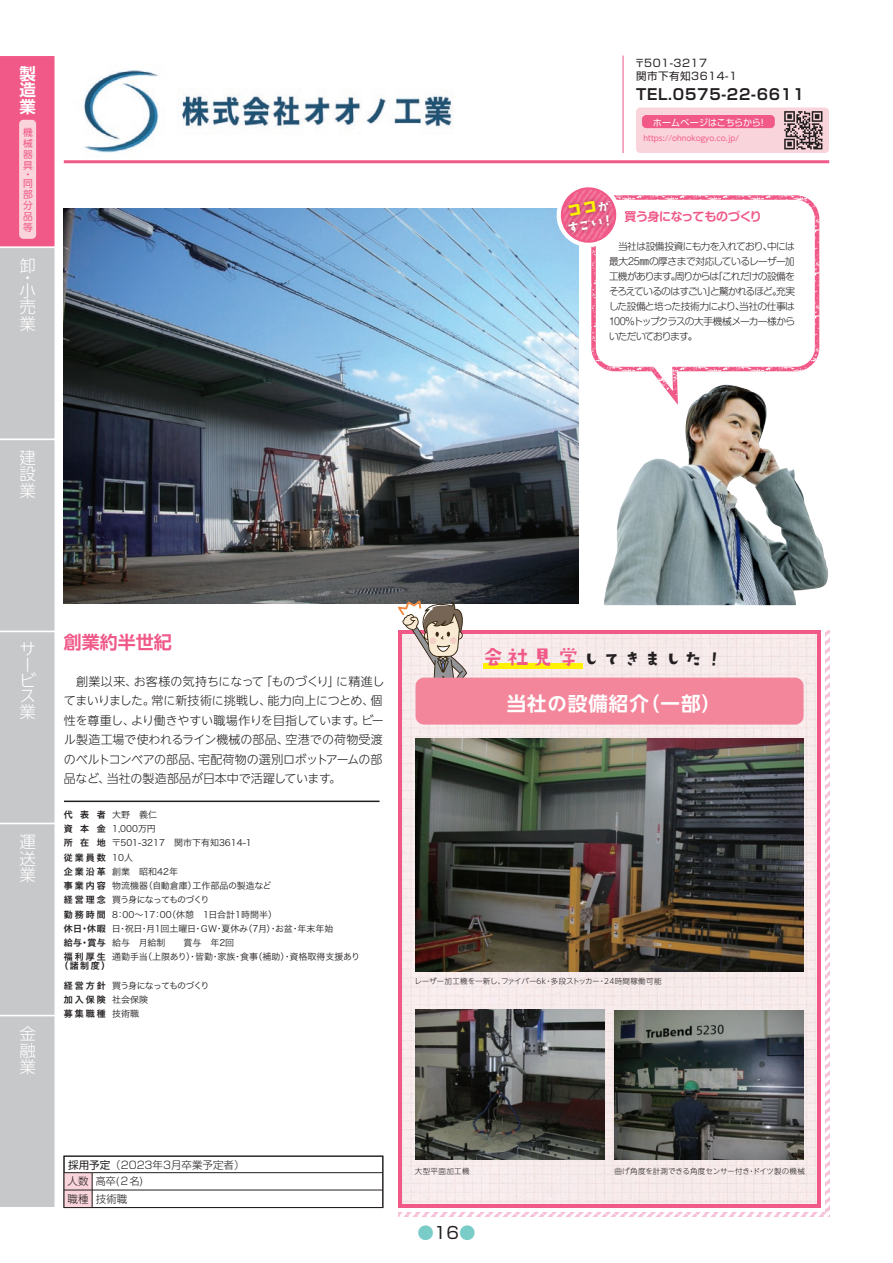
<style>
.page{position:relative;width:893px;height:1263px;background:#fff}
.page>*{position:absolute;margin:0;border:0;box-sizing:border-box;transform-origin:0 0}
.t1{font:19.5px "TA kirigirisu";letter-spacing:.05em;color:#231f20}
.t2{font:700 19.5px "UD Shin Go NT Pro De";letter-spacing:.05em;color:#fff}
.t3{font:700 18px "UD Shin Go NT Pro De";color:#f05988}
.t4{font:300 16.5px/16.5px "UD Shin Go NT Pro";color:#fff}
.t5{font:16.5px "Shin Go Pro";color:#7accc8}
.t6{font:700 16.5px/16.5px "UD Shin Go NT Pro De";color:#fff;text-align:justify}
.t7{font:700 15px "Shin Go Pro De";letter-spacing:.05em;color:#231f20}
.t8{font:15px "TA kirigirisu";color:#fff}
.t9{font:300 12px/19.5px "UD Shin Go NT Pro";letter-spacing:-.01em;color:#231f20}
.t10{font:700 12px "Shin M Go Pro De";letter-spacing:-.035em;color:#f05988}
.t11{font:300 10.5px/17px "Shin Go Pro";color:#231f20}
.t12{font:10.5px/13.5px "Shin Go Pro";letter-spacing:.05em;color:#231f20}
.t13{font:300 10.5px/17.1px "Shin Go Pro";color:#231f20;scale:.95 1}
.t14{font:300 9.75px/15px "Shin M Go Pro";letter-spacing:-.075em;color:#231f20;text-align:justify}
.t15{font:9.75px/11.1px "UD Shin Go NT Pro";color:#f05988;text-align:justify}
.t16{font:9px/14.2px "Hira Kaku Pro W3";color:#231f20}
.t17{font:9px/14.2px "Hira Kaku Pro W6";letter-spacing:.21em;color:#231f20;text-align:justify}
.t18{font:9px/14.2px "Hira Kaku Pro W3";letter-spacing:-.085em;color:#231f20}
.t19{font:9px "Shin Go Pro";letter-spacing:.01em;color:#fff}
.t20{font:300 7.5px "UD Shin Go NT Pro";letter-spacing:.015em;color:#231f20}
.t21{font:7.5px "UD Shin Go NT Pro";color:#f05988}
.t22{font:300 7.5px "UD Shin Go NT Pro";letter-spacing:.05em;color:#231f20}
.s1{font-size:24px;color:#f05988}
.s2{font-weight:400}
.s3{color:#231f20}
</style>
<div class="page">
<svg style="left:0;top:56px;width:55px;height:1151px;background:#cdb9c1"></svg>
<div style="left:19px;top:120px;width:17px;height:119px;background:#fad4db;border-radius:4px"></div>
<svg style="left:591px;top:195px;width:228px;height:190px"></svg>
<svg style="left:398px;top:630px;width:423px;height:578px;background:#f17198"></svg>
<img style="left:403px;top:634px;width:413px;height:569px">
<img style="left:63px;top:70px;width:411px;height:94px">
<div style="left:483px;top:663px;width:99px;height:6px;background:#fff101"></div>
<img style="left:604px;top:385px;width:224px;height:220px">
<img style="left:64px;top:209px;width:514px;height:395px">
<img style="left:415px;top:738px;width:388px;height:233px">
<img style="left:614px;top:1010px;width:190px;height:149px">
<img style="left:415px;top:1010px;width:190px;height:150px">
<svg style="left:398px;top:600px;width:69px;height:93px;background:#c6b2ac"></svg>
<div style="left:636px;top:108px;width:193px;height:45px;background:#fad4db;border-radius:4px"></div>
<div style="left:642px;top:115px;width:133px;height:13px;background:#f05988;border-radius:4px"></div>
<hr style="left:623px;top:55px;width:1px;height:98px;background:#f05988">
<div style="left:415px;top:678px;width:388px;height:47px;background:#f3869a;border-radius:9px"></div>
<div style="left:64px;top:1173px;width:28px;height:34px;background:#fad4db"></div>
<div style="left:64px;top:1156px;width:319px;height:52px;border:1px solid #231f20"></div>
<hr style="left:64px;top:1172px;width:319px;height:1px;background:#231f20">
<hr style="left:64px;top:1190px;width:319px;height:1px;background:#231f20">
<hr style="left:92px;top:1173px;width:1px;height:34px;background:#231f20">
<hr style="left:64px;top:160px;width:765px;height:3px;background:#f05988">
<svg style="left:784px;top:111px;width:38px;height:38px"></svg>
<hr style="left:64px;top:800px;width:316px;height:2px;background:#231f20">
<svg style="left:556px;top:187px;width:65px;height:60px"></svg>
<h3 class="t6" style="left:19px;top:65px;width:18px">製造業</h3>
<p class="t15" style="left:23px;top:126px;width:11px">機械器具</p>
<p class="t15" style="left:23px;top:170px;width:11px;line-height:8.7px">・同</p>
<p class="t15" style="left:23px;top:188px;width:11px">部分品等</p>
<h3 class="t4" style="left:19px;top:259px;width:17px;line-height:12.3px">卸・小</h3>
<h3 class="t4" style="left:19px;top:298px;width:17px">売業</h3>
<h3 class="t4" style="left:19px;top:449px;width:17px;text-align:justify">建設業</h3>
<p class="t12" style="left:635px;top:55px;width:104px">〒501-3217<br>関市下有知3614-1</p>
<h3 class="t7" style="left:636px;top:82px;width:170px">TEL.0575-22-6611</h3>
<p class="t19" style="left:653px;top:115px;width:115px">ホームページはこちらから！</p>
<p class="t21" style="left:644px;top:132px;width:97px">https://ohnokogyo.co.jp/</p>
<h3 class="t10" style="left:624px;top:207px;width:139px">買う身になってものづくり</h3>
<p class="t14" style="left:609px;top:237px;width:188px">　当社は設備投資にも力を入れており、中には最大25㎜の厚さまで対応しているレーザー加工機があります。周りからは「これだけの設備をそろえているのはすごい」と驚かれるほど。充実した設備と培った技術力により、当社の仕事は100％トップクラスの大手機械メーカー様からいただいております。</p>
<h3 class="t8" style="left:565px;top:221px;width:51px;rotate:-10deg">すごい！</h3>
<h3 class="t4" style="left:19px;top:641px;width:18px;line-height:15.6px">サービス業</h3>
<h3 class="t4" style="left:19px;top:833px;width:18px;text-align:justify">運送業</h3>
<h3 class="t4" style="left:19px;top:1025px;width:18px;text-align:justify">金融業</h3>
<h2 class="t3" style="left:64px;top:628px;width:109px">創業約半世紀</h2>
<h3 class="t9" style="left:64px;top:671px;width:322px">　創業以来、お客様の気持ちになって「ものづくり」に精進してまいりました。常に新技術に挑戦し、能力向上につとめ、個性を尊重し、より働きやすい職場作りを目指しています。ビール製造工場で使われるライン機械の部品、空港での荷物受渡のベルトコンベアの部品、宅配荷物の選別ロボットアームの部品など、当社の製造部品が日本中で活躍しています。</h3>
<p class="t17" style="left:64px;top:807px;width:43px">代表者資本金所在地従業員数企業沿革事業内容経営理念勤務時間休日・休暇給与・賞与福利厚生</p>
<p class="t17" style="left:59px;top:956px;width:52px;line-height:19.5px;text-align:center">（諸制度）経営方針</p>
<p class="t17" style="left:64px;top:992px;width:43px">加入保険募集職種</p>
<p class="t16" style="left:112px;top:807px;width:250px">大野　義仁<br>1,000万円<br>〒501-3217　関市下有知3614-1<br>10人<br>創業　昭和42年<br>物流機器（自動倉庫）工作部品の製造など<br>買う身になってものづくり<br>8：00～17：00（休憩　1日合計1時間半）<br>日・祝日・月1回土曜日・ＧＷ・夏休み（7月）・お盆・年末年始<br>給与　月給制　　賞与　年2回<br>通勤手当（上限あり）・皆勤・家族・食事（補助）・資格取得支援あり</p>
<p class="t18" style="left:112px;top:978px;width:99px">買う身になってものづくり社会保険<br>技術職</p>
<h1 class="t1" style="left:481px;top:649px;width:245px"><span class="s1">会社見学</span>してきました！</h1>
<h1 class="t2" style="left:507px;top:687px;width:216px">当社の設備紹介（一部）</h1>
<p class="t20" style="left:414px;top:975px;width:249px">レーザー加工機を一新し、ファイバー6k・多段ストッカー・24時間稼働可能</p>
<p class="t11" style="left:68px;top:1155px;width:179px"><span class="s2">採用予定</span>（2023年3月卒業予定者）人数<br>職種</p>
<p class="t13" style="left:96px;top:1171px;width:51px">高卒(２名)技術職</p>
<p class="t22" style="left:415px;top:1165px;width:56px">大型平面加工機</p>
<p class="t20" style="left:614px;top:1165px;width:192px">曲げ角度を計測できる角度センサー付き・ドイツ製の機械</p>
<h3 class="t5" style="left:417px;top:1219px;width:60px">●<span class="s3">16</span>●</h3>
</div>
